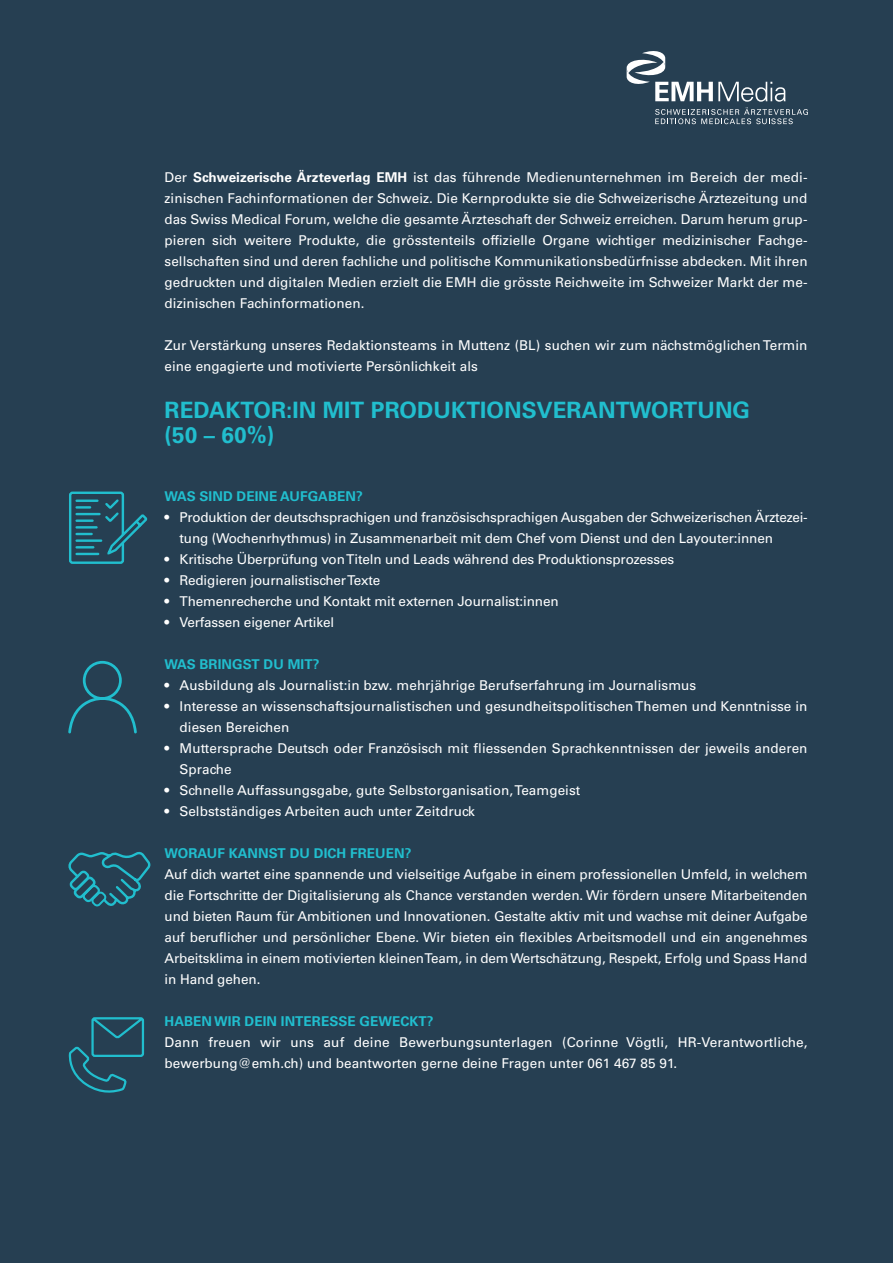
<style>
.page{position:relative;width:893px;height:1263px;background:#263f52}
.page>*{position:absolute;margin:0;border:0;box-sizing:border-box;transform-origin:0 0}
.t1{font:700 22.5px/25.5px "Univers LT Std";letter-spacing:.005em;color:#21bece}
.t2{font:13.5px/21px "Univers LT Std";letter-spacing:.005em;color:#fff}
.t3{font:700 13.5px "Univers LT Std";letter-spacing:.005em;color:#21bece}
.s1{font-weight:700}
</style>
<div class="page">
<svg style="left:68px;top:697px;width:69px;height:37px"></svg>
<div style="left:83px;top:661px;width:39px;height:39px;border:3px solid #21bece;border-radius:50%"></div>
<div style="left:69px;top:492px;width:55px;height:72px;border:2px solid #21bece;border-radius:2px"></div>
<svg style="left:74px;top:497px;width:73px;height:67px"></svg>
<svg style="left:68px;top:1017px;width:76px;height:76px"></svg>
<svg style="left:68px;top:852px;width:82px;height:55px"></svg>
<svg style="left:627px;top:51px;width:181px;height:73px"></svg>
<p class="t2" style="left:165px;top:167px;width:644px;text-align:justify">Der <span class="s1">Schweizerische Ärzteverlag EMH</span> ist das führende Medienunternehmen im Bereich der medi&shy;zinischen Fachinformationen der Schweiz. Die Kernprodukte sie die Schweizerische Ärztezeitung und das Swiss Medical Forum, welche die gesamte Ärzteschaft der Schweiz erreichen. Darum herum grup&shy;pieren sich weitere Produkte, die grösstenteils offizielle Organe wichtiger medizinischer Fachge&shy;sellschaften sind und deren fachliche und politische Kommunikationsbedürfnisse abdecken. Mit ihren gedruckten und digitalen Medien erzielt die EMH die grösste Reichweite im Schweizer Markt der me&shy;dizinischen Fachinformationen.</p>
<p class="t2" style="left:165px;top:335px;width:644px">Zur Verstärkung unseres Redaktionsteams in Muttenz (BL) suchen wir zum nächstmöglichen Termin eine engagierte und motivierte Persönlichkeit als</p>
<p class="t1" style="left:165px;top:397px;width:587px">REDAKTOR:IN MIT PRODUKTIONSVERANTWORTUNG (50 – 60%)</p>
<p class="t3" style="left:165px;top:488px;width:200px">WAS SIND DEINE AUFGABEN?</p>
<p class="t2" style="left:180px;top:506px;width:629px;text-indent:-15px">• Produktion der deutschsprachigen und französischsprachigen Ausgaben der Schweizerischen Ärztezei&shy;tung (Wochenrhythmus) in Zusammenarbeit mit dem Chef vom Dienst und den Layouter:innen</p>
<p class="t2" style="left:165px;top:548px;width:511px">• Kritische Überprüfung von Titeln und Leads während des Produktionsprozesses</p>
<p class="t2" style="left:165px;top:569px;width:217px">• Redigieren journalistischer Texte</p>
<p class="t2" style="left:165px;top:590px;width:396px">• Themenrecherche und Kontakt mit externen Journalist:innen</p>
<p class="t2" style="left:165px;top:611px;width:171px">• Verfassen eigener Artikel</p>
<p class="t3" style="left:165px;top:656px;width:156px">WAS BRINGST DU MIT?</p>
<p class="t2" style="left:165px;top:674px;width:533px">• Ausbildung als Journalist:in bzw. mehrjährige Berufserfahrung im Journalismus</p>
<p class="t2" style="left:180px;top:695px;width:629px;text-indent:-15px">• Interesse an wissenschaftsjournalistischen und gesundheitspolitischen Themen und Kenntnisse in diesen Bereichen</p>
<p class="t2" style="left:180px;top:737px;width:629px;text-indent:-15px">• Muttersprache Deutsch oder Französisch mit fliessenden Sprachkenntnissen der jeweils anderen<br>Sprache</p>
<p class="t2" style="left:165px;top:779px;width:417px">• Schnelle Auffassungsgabe, gute Selbstorganisation, Teamgeist</p>
<p class="t2" style="left:165px;top:800px;width:312px">• Selbstständiges Arbeiten auch unter Zeitdruck</p>
<p class="t3" style="left:165px;top:845px;width:248px">WORAUF KANNST DU DICH FREUEN?</p>
<p class="t2" style="left:165px;top:863px;width:644px;text-align:justify">Auf dich wartet eine spannende und vielseitige Aufgabe in einem professionellen Umfeld, in welchem die Fortschritte der Digitalisierung als Chance verstanden werden. Wir fördern unsere Mitarbeitenden und bieten Raum für Ambitionen und Innovationen. Gestalte aktiv mit und wachse mit deiner Aufgabe auf beruflicher und persönlicher Ebene. Wir bieten ein flexibles Arbeitsmodell und ein angenehmes Arbeitsklima in einem motivierten kleinen Team, in dem Wertschätzung, Respekt, Erfolg und Spass Hand in Hand gehen.</p>
<p class="t3" style="left:165px;top:1013px;width:271px">HABEN WIR DEIN INTERESSE GEWECKT?</p>
<p class="t2" style="left:165px;top:1031px;width:645px">Dann freuen wir uns auf deine Bewerbungsunterlagen (Corinne Vögtli, HR-Verantwortliche, bewerbung@emh.ch) und beantworten gerne deine Fragen unter 061 467 85 91.</p>
</div>
